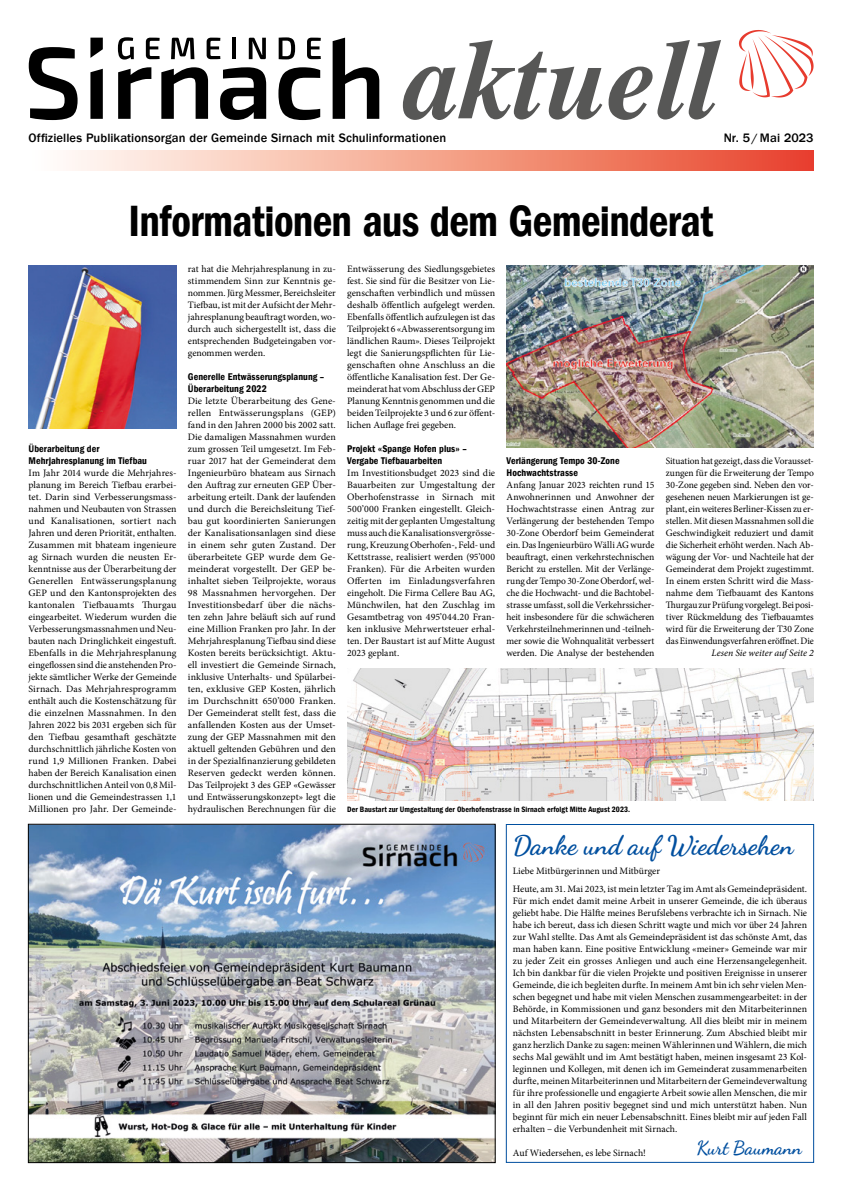
<style>
.page{position:relative;width:842px;height:1191px;background:#fff}
.page>*{position:absolute;margin:0;border:0;box-sizing:border-box;transform-origin:0 0}
.t1{font:45px "Franklin Gothic LT Pro Dm Cn";letter-spacing:-.015em;color:#000;scale:.95 1}
.t2{font:700 26.8px "Dancing Script";letter-spacing:.005em;color:#004f9f}
.t3{font:700 19px "Dancing Script";letter-spacing:.005em;color:#004f9f}
.t4{font:500 12.6px "Franklin Gothic LT Pro";letter-spacing:.005em;color:#000}
.t5{font:10px/12px "Franklin Gothic LT Pro Dm Cn";letter-spacing:.005em;color:#000}
.t6{font:9.8px/12px "Minion Pro";letter-spacing:-.005em;color:#000;text-align:justify}
.t7{font:9.8px/12px "Minion Pro";letter-spacing:-.005em;color:#000;text-align:justify;scale:.96 1}
.t8{font:italic 9.8px "Minion Pro";color:#000}
.t9{font:8px "Franklin Gothic LT Pro Dm Cn";letter-spacing:.01em;color:#000}
</style>
<div class="page">
<img style="left:30px;top:826px;width:463px;height:334px">
<div style="left:28px;top:824px;width:467px;height:338px;border:1px solid #000"></div>
<img style="left:28px;top:265px;width:148px;height:163px">
<div style="left:506px;top:824px;width:308px;height:338px;border:1px solid #004f9f"></div>
<img style="left:506px;top:265px;width:307px;height:183px">
<img style="left:347px;top:668px;width:467px;height:132px">
<div style="left:28px;top:151px;width:786px;height:19px;background:linear-gradient(to right,#fffffd,#e84528)"></div>
<svg style="left:29px;top:37px;width:350px;height:83px"></svg>
<svg style="left:403px;top:40px;width:199px;height:80px"></svg>
<svg style="left:609px;top:40px;width:112px;height:80px"></svg>
<svg style="left:739px;top:30px;width:74px;height:67px"></svg>
<p class="t4" style="left:28px;top:131px;width:419px">Offizielles Publikationsorgan der Gemeinde Sirnach mit Schulinformationen</p>
<p class="t4" style="left:724px;top:131px;width:91px">Nr. 5/ Mai 2023</p>
<h1 class="t1" style="left:129px;top:195px;width:617px">Informationen aus dem Gemeinderat</h1>
<p class="t5" style="left:29px;top:443px;width:120px">Überarbeitung der<br>Mehrjahresplanung im Tiefbau</p>
<p class="t6" style="left:29px;top:467px;width:150px">Im Jahr 2014 wurde die Mehrjahres&shy;planung im Bereich Tiefbau erarbei&shy;tet. Darin sind Verbesserungsmass&shy;nahmen und Neubauten von Strassen und Kanalisationen, sortiert nach Jahren und deren Priorität, enthalten.<br>Zusammen mit bhateam ingenieure ag Sirnach wurden die neusten Er&shy;kenntnisse aus der Überarbeitung der Generellen Entwässerungsplanung GEP und den Kantonsprojekten des kantonalen Tiefbauamts Thurgau eingearbeitet. Wiederum wurden die Verbesserungsmassnahmen und Neu&shy;bauten nach Dringlichkeit eingestuft.<br>Ebenfalls in die Mehrjahresplanung eingeflossen sind die anstehenden Pro&shy;jekte sämtlicher Werke der Gemeinde Sirnach. Das Mehrjahresprogramm enthält auch die Kostenschätzung für die einzelnen Massnahmen. In den Jahren 2022 bis 2031 ergeben sich für den Tiefbau gesamthaft geschätzte durchschnittlich jährliche Kosten von rund 1,9 Millionen Franken. Dabei haben der Bereich Kanalisation einen durchschnittlichen Anteil von 0,8 Mil&shy;lionen und die Gemeindestrassen 1,1<br>Millionen pro Jahr. Der Gemeinde-</p>
<p class="t6" style="left:188px;top:263px;width:149px">rat hat die Mehrjahresplanung in zu&shy;stimmendem Sinn zur Kenntnis ge&shy;nommen. Jürg Messmer, Bereichsleiter Tiefbau, ist mit der Aufsicht der Mehr&shy;jahresplanung beauftragt worden, wo&shy;durch auch sichergestellt ist, dass die entsprechenden Budgeteingaben vor&shy;genommen werden.</p>
<p class="t5" style="left:188px;top:371px;width:138px">Generelle Entwässerungsplanung –<br>Überarbeitung 2022</p>
<p class="t6" style="left:188px;top:395px;width:149px">Die letzte Überarbeitung des Gene&shy;rellen Entwässerungsplans (GEP) fand in den Jahren 2000 bis 2002 satt.<br>Die damaligen Massnahmen wurden zum grossen Teil umgesetzt. Im Feb&shy;ruar 2017 hat der Gemeinderat dem Ingenieurbüro bhateam aus Sirnach den Auftrag zur erneuten GEP Über&shy;arbeitung erteilt. Dank der laufenden und durch die Bereichsleitung Tief&shy;bau gut koordinierten Sanierungen der Kanalisationsanlagen sind diese in einem sehr guten Zustand. Der überarbeitete GEP wurde dem Ge&shy;meinderat vorgestellt. Der GEP be&shy;inhaltet sieben Teilprojekte, woraus 98 Massnahmen hervorgehen. Der Investitionsbedarf über die nächs&shy;ten zehn Jahre beläuft sich auf rund eine Million Franken pro Jahr. In der Mehrjahresplanung Tiefbau sind diese Kosten bereits berücksichtigt. Aktu&shy;ell investiert die Gemeinde Sirnach, inklusive Unterhalts- und Spülarbei&shy;ten, exklusive GEP Kosten, jährlich im Durchschnitt 650’000 Franken.<br>Der Gemeinderat stellt fest, dass die anfallenden Kosten aus der Umset&shy;zung der GEP Massnahmen mit den aktuell geltenden Gebühren und den in der Spezialfinanzierung gebildeten Reserven gedeckt werden können.<br>Das Teilprojekt 3 des GEP «Gewässer und Entwässerungskonzept» legt die hydraulischen Berechnungen für die</p>
<p class="t6" style="left:347px;top:263px;width:149px">Entwässerung des Siedlungsgebietes fest. Sie sind für die Besitzer von Lie&shy;genschaften verbindlich und müssen deshalb öffentlich aufgelegt werden.<br>Ebenfalls öffentlich aufzulegen ist das Teilprojekt 6 «Abwasserentsorgung im ländlichen Raum». Dieses Teilprojekt legt die Sanierungspflichten für Lie&shy;genschaften ohne Anschluss an die öffentliche Kanalisation fest. Der Ge&shy;meinderat hat vom Abschluss der GEP Planung Kenntnis genommen und die beiden Teilprojekte 3 und 6 zur öffent&shy;lichen Auflage frei gegeben.</p>
<p class="t5" style="left:347px;top:443px;width:121px">Projekt «Spange Hofen plus» –<br>Vergabe Tiefbauarbeiten</p>
<p class="t6" style="left:347px;top:467px;width:149px">Im Investitionsbudget 2023 sind die Bauarbeiten zur Umgestaltung der Oberhofenstrasse in Sirnach mit 500’000 Franken eingestellt. Gleich&shy;zeitig mit der geplanten Umgestaltung muss auch die Kanalisationsvergrösse&shy;rung, Kreuzung Oberhofen-, Feld- und Kettstrasse, realisiert werden (95’000<br>Franken). Für die Arbeiten wurden Offerten im Einladungsverfahren eingeholt. Die Firma Cellere Bau AG, Münchwilen, hat den Zuschlag im Gesamtbetrag von 495’044.20 Fran&shy;ken inklusive Mehrwertsteuer erhal&shy;ten. Der Baustart ist auf Mitte August 2023 geplant.</p>
<p class="t5" style="left:506px;top:455px;width:115px">Verlängerung Tempo 30-Zone<br>Hochwachtstrasse</p>
<p class="t6" style="left:506px;top:479px;width:149px">Anfang Januar 2023 reichten rund 15<br>Anwohnerinnen und Anwohner der Hochwachtstrasse einen Antrag zur Verlängerung der bestehenden Tempo 30-Zone Oberdorf beim Gemeinderat ein. Das Ingenieurbüro Wälli AG wurde beauftragt, einen verkehrstechnischen Bericht zu erstellen. Mit der Verlänge&shy;rung der Tempo 30-Zone Oberdorf, wel&shy;che die Hochwacht- und die Bachtobel&shy;strasse umfasst, soll die Verkehrssicher&shy;heit insbesondere für die schwächeren Verkehrsteilnehmerinnen und -teilneh&shy;mer sowie die Wohnqualität verbessert werden. Die Analyse der bestehenden</p>
<p class="t7" style="left:666px;top:455px;width:156px">Situation hat gezeigt, dass die Vorausset&shy;zungen für die Erweiterung der Tempo 30-Zone gegeben sind. Neben den vor&shy;gesehenen neuen Markierungen ist ge&shy;plant, ein weiteres Berliner-Kissen zu er&shy;stellen. Mit diesen Massnahmen soll die Geschwindigkeit reduziert und damit die Sicherheit erhöht werden. Nach Ab&shy;wägung der Vor- und Nachteile hat der Gemeinderat dem Projekt zugestimmt.<br>In einem ersten Schritt wird die Mass&shy;nahme dem Tiefbauamt des Kantons Thurgau zur Prüfung vorgelegt. Bei posi&shy;tiver Rückmeldung des Tiefbauamtes wird für die Erweiterung der T30 Zone das Einwendungsverfahren eröffnet. Die</p>
<p class="t8" style="left:711px;top:646px;width:104px">Lesen Sie weiter auf Seite 2</p>
<p class="t9" style="left:347px;top:805px;width:285px">Der Baustart zur Umgestaltung der Oberhofenstrasse in Sirnach erfolgt Mitte August 2023.</p>
<h2 class="t2" style="left:513px;top:828px;width:282px">Danke und auf Wiedersehen</h2>
<p class="t6" style="left:513px;top:862px;width:296px;line-height:17.7px">Liebe Mitbürgerinnen und Mitbürger<br>Heute, am 31. Mai 2023, ist mein letzter Tag im Amt als Gemeindepräsident.</p>
<p class="t6" style="left:513px;top:895px;width:296px">Für mich endet damit meine Arbeit in unserer Gemeinde, die ich überaus geliebt habe. Die Hälfte meines Berufslebens verbrachte ich in Sirnach. Nie habe ich bereut, dass ich diesen Schritt wagte und mich vor über 24 Jahren zur Wahl stellte. Das Amt als Gemeindepräsident ist das schönste Amt, das man haben kann. Eine positive Entwicklung «meiner» Gemeinde war mir zu jeder Zeit ein grosses Anliegen und auch eine Herzensangelegenheit.<br>Ich bin dankbar für die vielen Projekte und positiven Ereignisse in unserer Gemeinde, die ich begleiten durfte. In meinem Amt bin ich sehr vielen Men&shy;schen begegnet und habe mit vielen Menschen zusammengearbeitet: in der Behörde, in Kommissionen und ganz besonders mit den Mitarbeiterinnen und Mitarbeitern der Gemeindeverwaltung. All dies bleibt mir in meinem nächsten Lebensabschnitt in bester Erinnerung. Zum Abschied bleibt mir ganz herzlich Danke zu sagen: meinen Wählerinnen und Wählern, die mich sechs Mal gewählt und im Amt bestätigt haben, meinen insgesamt 23 Kol&shy;leginnen und Kollegen, mit denen ich im Gemeinderat zusammenarbeiten durfte, meinen Mitarbeiterinnen und Mitarbeitern der Gemeindeverwaltung für ihre professionelle und engagierte Arbeit sowie allen Menschen, die mir in all den Jahren positiv begegnet sind und mich unterstützt haben. Nun beginnt für mich ein neuer Lebensabschnitt. Eines bleibt mir auf jeden Fall erhalten – die Verbundenheit mit Sirnach.</p>
<p class="t6" style="left:513px;top:1147px;width:135px">Auf Wiedersehen, es lebe Sirnach!</p>
<h3 class="t3" style="left:696px;top:1136px;width:107px">Kurt Baumann</h3>
</div>
